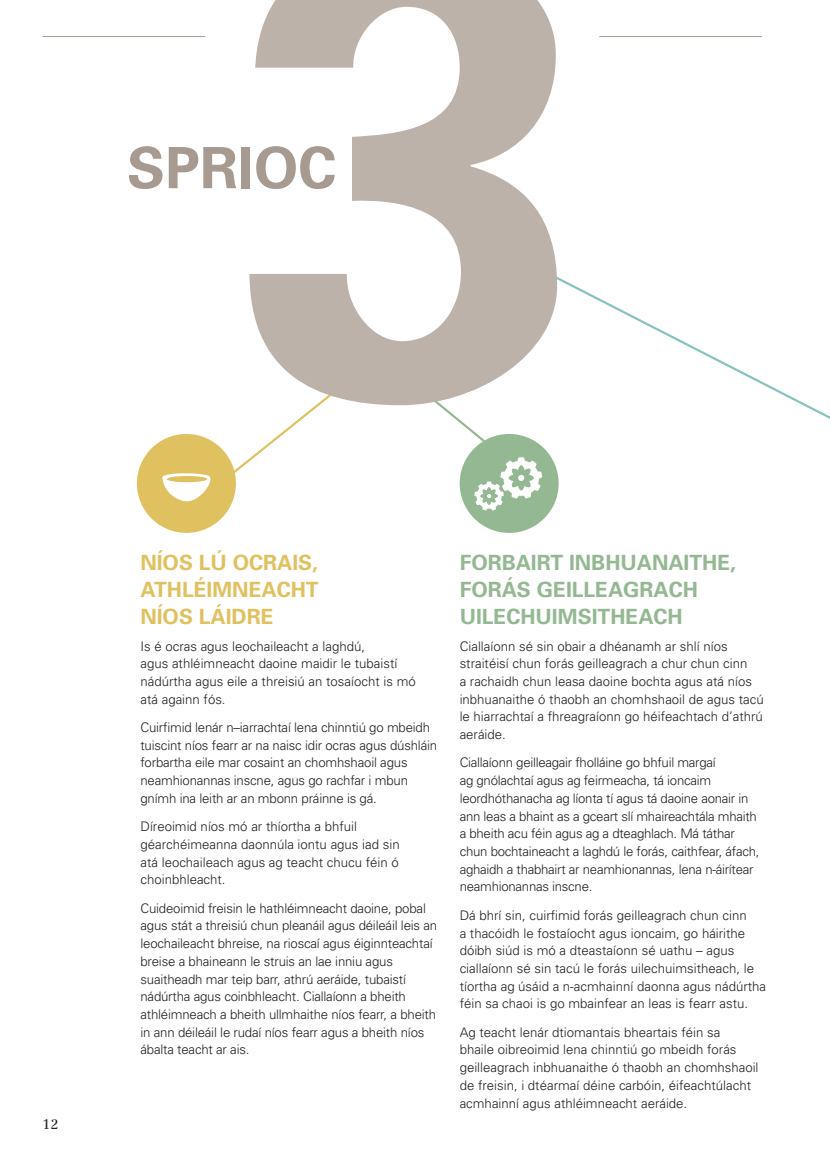
<style>
.page{position:relative;width:830px;height:1153px;background:#fff}
.page>*{position:absolute;margin:0;border:0;box-sizing:border-box;transform-origin:0 0}
.t1{font:700 57px "Univers";color:#a79b91}
.t2{font:700 21px/27px "Univers";color:#94b892}
.t3{font:700 21px/27px "Univers";color:#e0c15f;text-align:justify}
.t4{font:13.5px "Centennial LT";color:#231f20}
.t5{font:300 13.2px/17.7px "Univers";color:#231f20}
.t6{font:300 13.2px/17.7px "Univers";letter-spacing:-.02em;color:#231f20}
</style>
<div class="page">
<svg style="left:550px;top:277px;width:279px;height:220px"></svg>
<hr style="left:599px;top:36px;width:162px;height:1px;background:#a79b91">
<hr style="left:43px;top:36px;width:162px;height:1px;background:#a79b91">
<svg style="left:249px;top:0;width:308px;height:405px;fill:#bcb2a9"></svg>
<div style="left:137px;top:434px;width:99px;height:99px;background:#e0c15f;border-radius:50%"></div>
<svg style="left:161px;top:384px;width:182px;height:119px"></svg>
<div style="left:459px;top:434px;width:99px;height:99px;background:#94b892;border-radius:50%"></div>
<svg style="left:426px;top:393px;width:116px;height:117px"></svg>
<p class="t1" style="left:127px;top:131px;width:211px">SPRIOC</p>
<p class="t4" style="left:43px;top:1116px;width:17px">12</p>
<p class="t3" style="left:140px;top:548px;width:180px">NÍOS LÚ OCRAIS, ATHLÉIMNEACHT NÍOS LÁIDRE</p>
<p class="t5" style="left:140px;top:637px;width:277px">Is é ocras agus leochaileacht a laghdú,<br>agus athléimneacht daoine maidir le tubaistí nádúrtha agus eile a threisiú an tosaíocht is mó atá againn fós.</p>
<p class="t5" style="left:140px;top:718px;width:298px">Cuirfimid lenár n–iarrachtaí lena chinntiú go mbeidh tuiscint níos fearr ar na naisc idir ocras agus dúshláin forbartha eile mar cosaint an chomhshaoil agus neamhionannas inscne, agus go rachfar i mbun gnímh ina leith ar an mbonn práinne is gá.</p>
<p class="t5" style="left:140px;top:817px;width:260px">Díreoimid níos mó ar thíortha a bhfuil géarchéimeanna daonnúla iontu agus iad sin atá leochaileach agus ag teacht chucu féin ó choinbhleacht.</p>
<p class="t5" style="left:140px;top:899px;width:298px">Cuideoimid freisin le hathléimneacht daoine, pobal agus stát a threisiú chun pleanáil agus déileáil leis an leochaileacht bhreise, na rioscaí agus éiginnteachtaí breise a bhaineann le struis an lae inniu agus suaitheadh mar teip barr, athrú aeráide, tubaistí nádúrtha agus coinbhleacht. Ciallaíonn a bheith athléimneach a bheith ullmhaithe níos fearr, a bheith in ann déileáil le rudaí níos fearr agus a bheith níos ábalta teacht ar ais.</p>
<p class="t2" style="left:459px;top:548px;width:278px">FORBAIRT INBHUANAITHE,<br>FORÁS GEILLEAGRACH<br>UILECHUIMSITHEACH</p>
<p class="t5" style="left:459px;top:637px;width:305px">Ciallaíonn sé sin obair a dhéanamh ar shlí níos straitéisí chun forás geilleagrach a chur chun cinn<br>a rachaidh chun leasa daoine bochta agus atá níos inbhuanaithe ó thaobh an chomhshaoil de agus tacú le hiarrachtaí a fhreagraíonn go héifeachtach d’athrú aeráide.</p>
<p class="t6" style="left:459px;top:753px;width:301px">Ciallaíonn geilleagair fholláine go bhfuil margaí<br>ag gnólachtaí agus ag feirmeacha, tá ioncaim leordhóthanacha ag líonta tí agus tá daoine aonair in ann leas a bhaint as a gceart slí mhaireachtála mhaith a bheith acu féin agus ag a dteaghlach. Má táthar chun bochtaineacht a laghdú le forás, caithfear, áfach, aghaidh a thabhairt ar neamhionannas, lena n-áirítear neamhionannas inscne.</p>
<p class="t5" style="left:459px;top:906px;width:308px">Dá bhrí sin, cuirfimid forás geilleagrach chun cinn<br>a thacóidh le fostaíocht agus ioncaim, go háirithe dóibh siúd is mó a dteastaíonn sé uathu – agus ciallaíonn sé sin tacú le forás uilechuimsitheach, le tíortha ag úsáid a n-acmhainní daonna agus nádúrtha féin sa chaoi is go mbainfear an leas is fearr astu.</p>
<p class="t5" style="left:459px;top:1023px;width:300px">Ag teacht lenár dtiomantais bheartais féin sa<br>bhaile oibreoimid lena chinntiú go mbeidh forás geilleagrach inbhuanaithe ó thaobh an chomhshaoil de freisin, i dtéarmaí déine carbóin, éifeachtúlacht acmhainní agus athléimneacht aeráide.</p>
</div>
